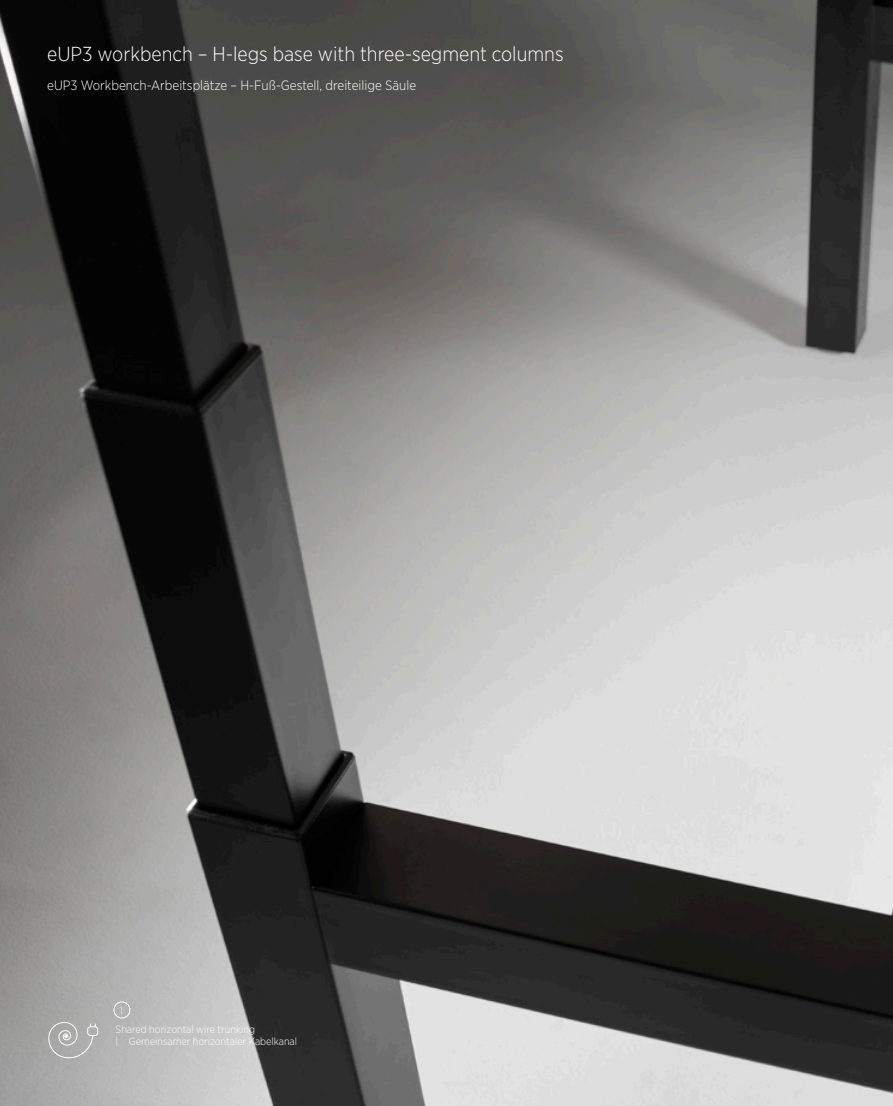
<style>
.page{position:relative;width:893px;height:1106px;background:#fff}
.page>*{position:absolute;margin:0;border:0;box-sizing:border-box;transform-origin:0 0}
.txt_1-jezyk{font:300 20.25px "Gotham Narrow";color:#fff}
.Naglowek_techniczna{font:300 13.5px "Gotham Narrow";color:#fff}
.Caption_FR_7{font:300 10.5px "Gotham Narrow";color:#fff}
</style>
<div class="page">
<img style="left:0;top:0;width:893px;height:1106px">
<div style="left:87px;top:1026px;width:11px;height:9px;border:1px solid #fff;border-radius:2px"></div>
<svg style="left:48px;top:1021px;width:48px;height:38px;background:#b4b4b3"></svg>
<div style="left:114px;top:1001px;width:16px;height:17px;border:1px solid #fff;border-radius:50%"></div>
<p class="txt_1-jezyk" style="left:47px;top:42px;width:518px">eUP3 workbench – H-legs base with three-segment columns</p>
<p class="Naglowek_techniczna" style="left:47px;top:77px;width:370px">eUP3 Workbench-Arbeitsplätze – H-Fuß-Gestell, dreiteilige Säule</p>
<p class="Caption_FR_7" style="left:120px;top:1003px;width:5px">1</p>
<p class="Caption_FR_7" style="left:116px;top:1022px;width:141px">Shared horizontal wire trunking</p>
<p class="Caption_FR_7" style="left:116px;top:1035px;width:183px">| Gemeinsamer horizontaler Kabelkanal</p>
</div>
